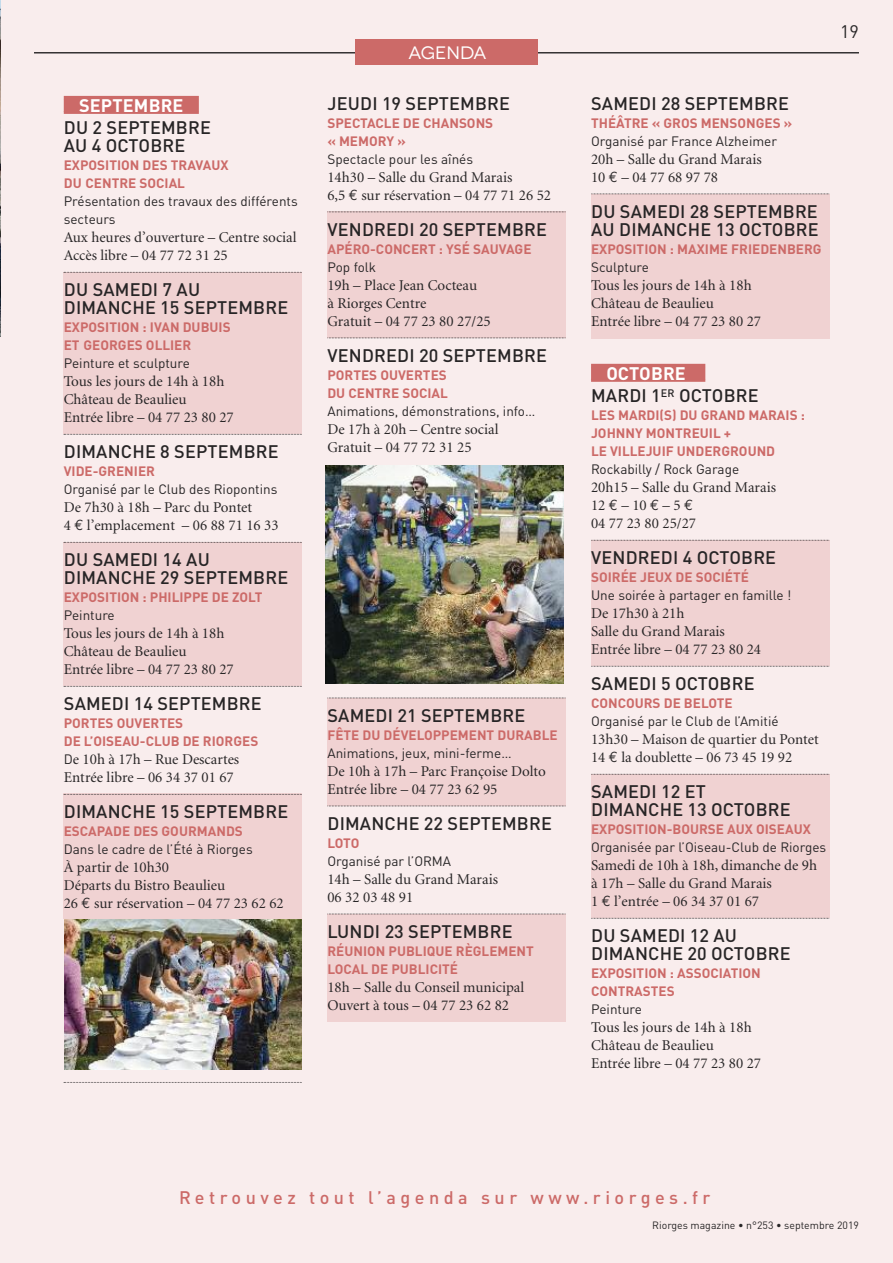
<style>
.page{position:relative;width:893px;height:1263px;background:#f9eded}
.page>*{position:absolute;margin:0;border:0;box-sizing:border-box;transform-origin:0 0}
.t1{font:500 18px/18px "DIN Pro";letter-spacing:.01em;color:#272526}
.t2{font:500 18px "DIN Pro";letter-spacing:.25em;color:#cc6a68}
.t3{font:18px "Novecentowide";color:#fff}
.t4{font:18px "DIN";color:#272526}
.t5{font:15px/18px "Minion";color:#272526}
.t6{font:700 13.5px/18px "DIN";color:#cc6a68}
.t7{font:13.5px/18px "DIN Pro";color:#272526}
.t8{font:10.5px "DIN Pro";color:#272526}
.s1{font-weight:700;color:#cc6a68}
.s2{font-weight:700;color:#fff}
.s3{font-family:"Euro Mono"}
.s4{font-family:"DIN Pro";font-size:13.5px}
</style>
<div class="page">
<div style="left:327px;top:914px;width:239px;height:107px;background:#f0d2d2"></div>
<div style="left:591px;top:775px;width:239px;height:143px;background:#f0d2d2"></div>
<div style="left:591px;top:541px;width:239px;height:125px;background:#f0d2d2"></div>
<hr style="left:0;top:0;width:1px;height:338px;background:#fff">
<img style="left:0;top:0;width:1px;height:337px">
<hr style="left:0;top:338px;width:1px;height:491px;background:#fff">
<div style="left:591px;top:194px;width:239px;height:145px;background:#f0d2d2"></div>
<div style="left:327px;top:698px;width:239px;height:108px;background:#f0d2d2"></div>
<div style="left:327px;top:212px;width:239px;height:126px;background:#f0d2d2"></div>
<div style="left:64px;top:794px;width:238px;height:125px;background:#f0d2d2"></div>
<div style="left:64px;top:542px;width:238px;height:143px;background:#f0d2d2"></div>
<div style="left:64px;top:272px;width:238px;height:162px;background:#f0d2d2"></div>
<hr style="left:34px;top:52px;width:825px;height:1px;background:#272526">
<div style="left:355px;top:39px;width:183px;height:26px;background:#cc6a68"></div>
<div style="left:64px;top:96px;width:135px;height:18px;background:#cc6a68"></div>
<svg style="left:64px;top:272px;width:238px;height:1px"></svg>
<svg style="left:64px;top:434px;width:238px;height:1px"></svg>
<svg style="left:64px;top:542px;width:238px;height:1px"></svg>
<svg style="left:64px;top:686px;width:238px;height:1px"></svg>
<svg style="left:64px;top:794px;width:238px;height:1px"></svg>
<svg style="left:64px;top:1082px;width:238px;height:1px"></svg>
<svg style="left:327px;top:212px;width:239px;height:1px"></svg>
<svg style="left:327px;top:338px;width:239px;height:1px"></svg>
<svg style="left:327px;top:698px;width:239px;height:1px"></svg>
<svg style="left:327px;top:806px;width:239px;height:1px"></svg>
<svg style="left:327px;top:914px;width:239px;height:1px"></svg>
<svg style="left:591px;top:194px;width:238px;height:1px"></svg>
<div style="left:591px;top:364px;width:114px;height:18px;background:#cc6a68"></div>
<svg style="left:591px;top:540px;width:238px;height:1px"></svg>
<svg style="left:591px;top:666px;width:238px;height:1px"></svg>
<svg style="left:591px;top:774px;width:238px;height:1px"></svg>
<svg style="left:591px;top:918px;width:238px;height:1px"></svg>
<img style="left:326px;top:465px;width:238px;height:219px">
<img style="left:64px;top:919px;width:238px;height:151px">
<p class="t1" style="left:64px;top:96px;width:149px;line-height:22.2px"><span class="s1">X</span> <span class="s2">SEPTEMBRE</span> <span class="s1">X<br></span>DU 2 SEPTEMBRE</p>
<p class="t1" style="left:64px;top:138px;width:123px">AU 4 OCTOBRE</p>
<p class="t6" style="left:64px;top:156px;width:166px">EXPOSITION DES TRAVAUX<br>DU CENTRE SOCIAL</p>
<p class="t7" style="left:64px;top:194px;width:235px">Présentation des travaux des différents secteurs</p>
<p class="t5" style="left:64px;top:229px;width:234px">Aux heures d’ouverture – Centre social<br>Accès libre – 04 77 72 31 25</p>
<p class="t1" style="left:64px;top:282px;width:226px">DU SAMEDI 7 AU<br>DIMANCHE 15 SEPTEMBRE</p>
<p class="t6" style="left:64px;top:318px;width:168px">EXPOSITION : IVAN DUBUIS<br>ET GEORGES OLLIER</p>
<p class="t7" style="left:64px;top:356px;width:128px">Peinture et sculpture</p>
<p class="t5" style="left:64px;top:373px;width:172px">Tous les jours de 14h à 18h<br>Château de Beaulieu<br>Entrée libre – 04 77 23 80 27</p>
<p class="t1" style="left:64px;top:444px;width:216px">DIMANCHE 8 SEPTEMBRE</p>
<p class="t6" style="left:64px;top:462px;width:93px">VIDE-GRENIER</p>
<p class="t7" style="left:64px;top:482px;width:215px">Organisé par le Club des Riopontins</p>
<p class="t5" style="left:64px;top:499px;width:216px">De 7h30 à 18h – Parc du Pontet<br>4 <span class="s3">€</span> l’emplacement – 06 88 71 16 33</p>
<p class="t1" style="left:64px;top:552px;width:226px">DU SAMEDI 14 AU<br>DIMANCHE 29 SEPTEMBRE</p>
<p class="t6" style="left:64px;top:588px;width:200px">EXPOSITION : PHILIPPE DE ZOLT</p>
<p class="t7" style="left:64px;top:608px;width:53px">Peinture</p>
<p class="t5" style="left:64px;top:625px;width:172px">Tous les jours de 14h à 18h<br>Château de Beaulieu<br>Entrée libre – 04 77 23 80 27</p>
<p class="t1" style="left:64px;top:696px;width:199px">SAMEDI 14 SEPTEMBRE</p>
<p class="t6" style="left:64px;top:714px;width:196px">PORTES OUVERTES<br>DE L’OISEAU-CLUB DE RIORGES</p>
<p class="t5" style="left:64px;top:751px;width:177px"><span class="s4">D</span>e 10h à 17h – Rue Descartes<br>Entrée libre – 06 34 37 01 67</p>
<p class="t1" style="left:64px;top:804px;width:226px">DIMANCHE 15 SEPTEMBRE</p>
<p class="t6" style="left:64px;top:822px;width:181px">ESCAPADE DES GOURMANDS</p>
<p class="t7" style="left:64px;top:842px;width:190px">Dans le cadre de l’Été à Riorges</p>
<p class="t5" style="left:64px;top:859px;width:222px">À partir de 10h30<br>Départs du Bistro Beaulieu<br>26 <span class="s3">€</span> sur réservation – 04 77 23 62 62</p>
<p class="t3" style="left:409px;top:42px;width:80px">AGENDA</p>
<p class="t1" style="left:327px;top:96px;width:184px">JEUDI 19 SEPTEMBRE</p>
<p class="t6" style="left:327px;top:114px;width:167px">SPECTACLE DE CHANSONS « MEMORY »</p>
<p class="t7" style="left:327px;top:151px;width:147px">Spectacle pour les aînés</p>
<p class="t5" style="left:327px;top:169px;width:225px">14h30 – Salle du Grand Marais<br>6,5 <span class="s3">€</span> sur réservation – 04 77 71 26 52</p>
<p class="t1" style="left:327px;top:222px;width:221px">VENDREDI 20 SEPTEMBRE</p>
<p class="t6" style="left:327px;top:240px;width:206px">APÉRO-CONCERT : YSÉ SAUVAGE</p>
<p class="t7" style="left:327px;top:259px;width:50px">Pop folk</p>
<p class="t5" style="left:327px;top:277px;width:165px">19h – Place Jean Cocteau<br>à Riorges Centre<br>Gratuit – 04 77 23 80 27/25</p>
<p class="t1" style="left:327px;top:348px;width:221px">VENDREDI 20 SEPTEMBRE</p>
<p class="t6" style="left:327px;top:366px;width:122px">PORTES OUVERTES<br>DU CENTRE SOCIAL</p>
<p class="t7" style="left:327px;top:403px;width:209px">Animations, démonstrations, info…</p>
<p class="t5" style="left:327px;top:421px;width:173px">De 17h à 20h – Centre social<br>Gratuit – 04 77 72 31 25</p>
<p class="t1" style="left:327px;top:708px;width:199px">SAMEDI 21 SEPTEMBRE</p>
<p class="t6" style="left:327px;top:726px;width:232px">FÊTE DU DÉVELOPPEMENT DURABLE</p>
<p class="t7" style="left:327px;top:745px;width:186px">Animations, jeux, mini-ferme…</p>
<p class="t5" style="left:327px;top:763px;width:220px">De 10h à 17h – Parc Françoise Dolto<br>Entrée libre – 04 77 23 62 95</p>
<p class="t1" style="left:327px;top:816px;width:226px">DIMANCHE 22 SEPTEMBRE</p>
<p class="t6" style="left:327px;top:834px;width:33px">LOTO</p>
<p class="t7" style="left:327px;top:853px;width:125px">Organisé par l’ORMA</p>
<p class="t5" style="left:327px;top:871px;width:172px">14h – Salle du Grand Marais<br>06 32 03 48 91</p>
<p class="t1" style="left:327px;top:924px;width:187px">LUNDI 23 SEPTEMBRE</p>
<p class="t6" style="left:327px;top:942px;width:208px">RÉUNION PUBLIQUE RÈGLEMENT<br>LOCAL DE PUBLICITÉ</p>
<p class="t5" style="left:327px;top:979px;width:198px">18h – Salle du Conseil municipal<br>Ouvert à tous – 04 77 23 62 82</p>
<p class="t4" style="left:840px;top:21px;width:20px">19</p>
<p class="t1" style="left:591px;top:96px;width:199px">SAMEDI 28 SEPTEMBRE</p>
<p class="t6" style="left:591px;top:114px;width:203px">THÉÂTRE « GROS MENSONGES »</p>
<p class="t7" style="left:591px;top:133px;width:188px">Organisé par France Alzheimer</p>
<p class="t5" style="left:591px;top:151px;width:172px">20h – Salle du Grand Marais<br>10<span class="s3">€</span>–0477689778</p>
<p class="t1" style="left:591px;top:204px;width:229px">DU SAMEDI 28 SEPTEMBRE<br>AU DIMANCHE 13 OCTOBRE</p>
<p class="t6" style="left:591px;top:240px;width:232px">EXPOSITION : MAXIME FRIEDENBERG</p>
<p class="t7" style="left:591px;top:259px;width:59px">Sculpture</p>
<p class="t5" style="left:591px;top:277px;width:172px">Tous les jours de 14h à 18h<br>Château de Beaulieu<br>Entrée libre – 04 77 23 80 27</p>
<p class="t1" style="left:591px;top:364px;width:169px;line-height:22.2px"><span class="s1">X</span> <span class="s2">OCTOBRE</span> <span class="s1">X<br></span>MARDI 1<sup>ER</sup> OCTOBRE</p>
<p class="t6" style="left:591px;top:406px;width:215px">LES MARDI(S) DU GRAND MARAIS :<br>JOHNNY MONTREUIL +<br>LE VILLEJUIF UNDERGROUND</p>
<p class="t7" style="left:591px;top:462px;width:150px">Rockabilly / Rock Garage</p>
<p class="t5" style="left:591px;top:479px;width:187px">20h15 – Salle du Grand Marais<br>12<span class="s3">€</span>–10<span class="s3">€</span>–5<span class="s3">€<br></span>04 77 23 80 25/27</p>
<p class="t1" style="left:591px;top:550px;width:186px">VENDREDI 4 OCTOBRE</p>
<p class="t6" style="left:591px;top:568px;width:159px">SOIRÉE JEUX DE SOCIÉTÉ</p>
<p class="t7" style="left:591px;top:588px;width:202px">Une soirée à partager en famille !</p>
<p class="t5" style="left:591px;top:605px;width:172px">De 17h30 à 21h<br>Salle du Grand Marais<br>Entrée libre – 04 77 23 80 24</p>
<p class="t1" style="left:591px;top:676px;width:165px">SAMEDI 5 OCTOBRE</p>
<p class="t6" style="left:591px;top:694px;width:143px">CONCOURS DE BELOTE</p>
<p class="t7" style="left:591px;top:714px;width:189px">Organisé par le Club de l’Amitié</p>
<p class="t5" style="left:591px;top:731px;width:229px">13h30 – Maison de quartier du Pontet<br>14 <span class="s3">€</span> la doublette – 06 73 45 19 92</p>
<p class="t1" style="left:591px;top:784px;width:201px">SAMEDI 12 ET<br>DIMANCHE 13 OCTOBRE</p>
<p class="t6" style="left:591px;top:820px;width:221px">EXPOSITION-BOURSE AUX OISEAUX</p>
<p class="t7" style="left:591px;top:840px;width:237px">Organisée par l’Oiseau-Club de Riorges</p>
<p class="t5" style="left:591px;top:857px;width:227px">Samedi de 10h à 18h, dimanche de 9h à 17h – Salle du Grand Marais<br>1 <span class="s3">€</span> l’entrée – 06 34 37 01 67</p>
<p class="t1" style="left:591px;top:928px;width:201px">DU SAMEDI 12 AU<br>DIMANCHE 20 OCTOBRE</p>
<p class="t6" style="left:591px;top:964px;width:171px">EXPOSITION : ASSOCIATION<br>CONTRASTES</p>
<p class="t7" style="left:591px;top:1002px;width:53px">Peinture</p>
<p class="t5" style="left:591px;top:1019px;width:172px">Tous les jours de 14h à 18h<br>Château de Beaulieu<br>Entrée libre – 04 77 23 80 27</p>
<p class="t2" style="left:179px;top:1191px;width:533px">Retrouvez tout l’agenda sur www.riorges.fr</p>
<p class="t8" style="left:652px;top:1221px;width:208px">Riorges magazine • n°253 • septembre 2019</p>
</div>
